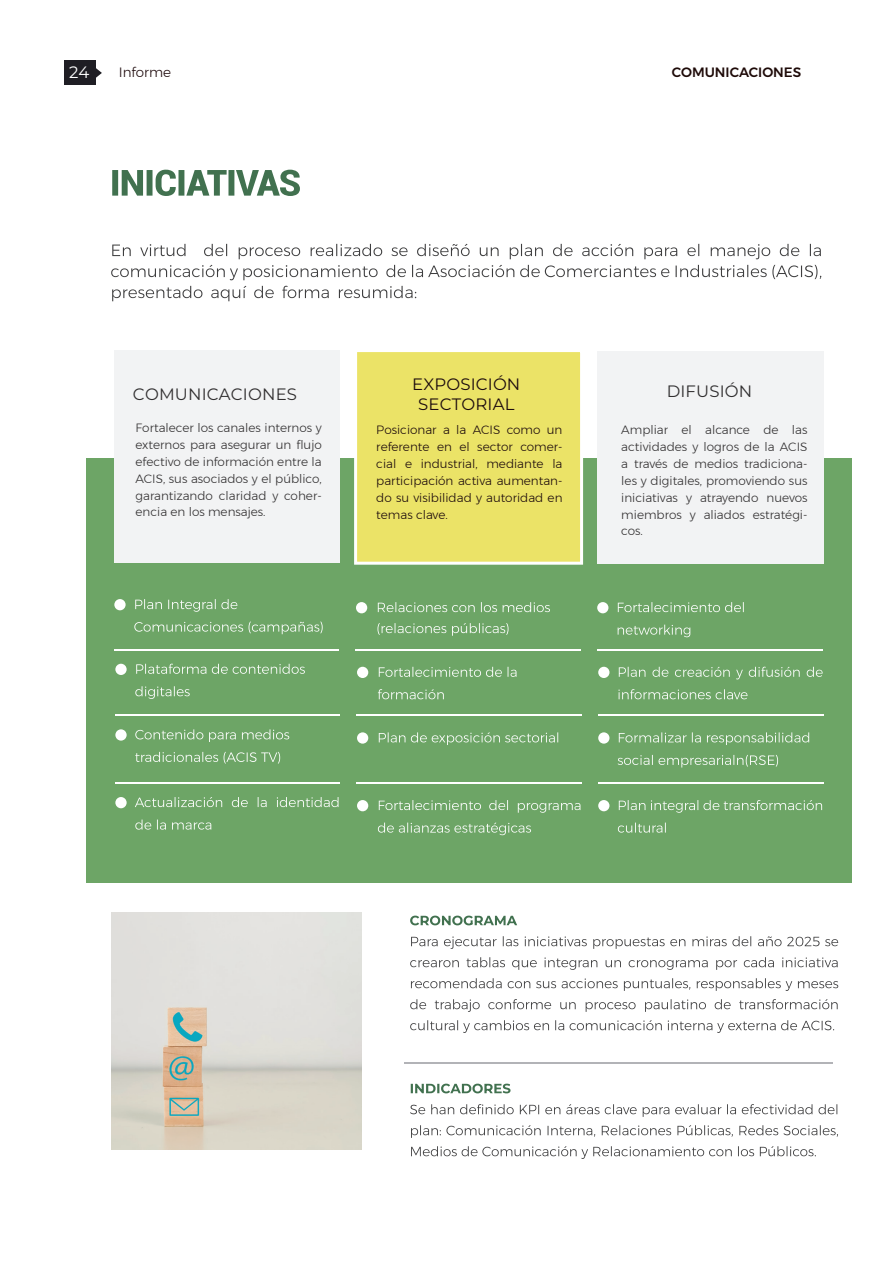
<style>
.page{position:relative;width:893px;height:1263px;background:#fff}
.page>*{position:absolute;margin:0;border:0;box-sizing:border-box;transform-origin:0 0}
.t1{font:100 16.5px "Montserrat";letter-spacing:.01em;color:#312f30}
.t2{font:100 16.5px/19.8px "Montserrat";letter-spacing:.01em;color:#1d0c0e;text-align:center}
.t3{font:100 16.5px "Montserrat";color:#fff}
.t4{font:500 13.5px "Gontserrat";color:#1e0a08}
.t5{font:300 13.5px "Gontserrat";color:#1f0b0d}
.t6{font:300 12px/17px "Gontserrat";color:#312f30;text-align:justify}
.t7{font:300 12px/17px "Gontserrat";color:#1c0a0c;text-align:justify}
</style>
<div class="page">
<svg style="left:112px;top:170px;width:188px;height:26px"></svg>
<svg style="left:112px;top:286px;width:304px;height:15px"></svg>
<svg style="left:111px;top:265px;width:710px;height:15px"></svg>
<svg style="left:112px;top:244px;width:709px;height:15px"></svg>
<div style="left:86px;top:458px;width:766px;height:424px;background:#6da566"></div>
<div style="left:597px;top:351px;width:226px;height:212px;background:#f2f3f4"></div>
<div style="left:114px;top:351px;width:226px;height:212px;background:#f2f3f4"></div>
<div style="left:354px;top:349px;width:229px;height:216px;background:#ebe367;border:3px solid #fff"></div>
<div style="left:114px;top:599px;width:12px;height:11px;background:#fff;border-radius:50%"></div>
<div style="left:356px;top:602px;width:11px;height:11px;background:#fff;border-radius:50%"></div>
<div style="left:597px;top:602px;width:11px;height:11px;background:#fff;border-radius:50%"></div>
<div style="left:115px;top:664px;width:12px;height:11px;background:#fff;border-radius:50%"></div>
<div style="left:357px;top:667px;width:11px;height:11px;background:#fff;border-radius:50%"></div>
<div style="left:598px;top:667px;width:11px;height:11px;background:#fff;border-radius:50%"></div>
<div style="left:115px;top:729px;width:12px;height:12px;background:#fff;border-radius:50%"></div>
<div style="left:115px;top:797px;width:12px;height:11px;background:#fff;border-radius:50%"></div>
<div style="left:357px;top:732px;width:11px;height:12px;background:#fff;border-radius:50%"></div>
<div style="left:357px;top:800px;width:11px;height:11px;background:#fff;border-radius:50%"></div>
<div style="left:598px;top:732px;width:11px;height:12px;background:#fff;border-radius:50%"></div>
<div style="left:598px;top:800px;width:11px;height:11px;background:#fff;border-radius:50%"></div>
<hr style="left:114px;top:650px;width:225px;height:1px;background:#fff">
<hr style="left:356px;top:650px;width:225px;height:1px;background:#fff">
<hr style="left:597px;top:650px;width:225px;height:1px;background:#fff">
<hr style="left:115px;top:714px;width:225px;height:1px;background:#fff">
<hr style="left:115px;top:782px;width:225px;height:1px;background:#fff">
<hr style="left:357px;top:714px;width:225px;height:1px;background:#fff">
<hr style="left:357px;top:782px;width:225px;height:1px;background:#fff">
<hr style="left:598px;top:714px;width:225px;height:1px;background:#fff">
<hr style="left:598px;top:782px;width:225px;height:1px;background:#fff">
<svg style="left:134px;top:622px;width:189px;height:12px"></svg>
<svg style="left:135px;top:599px;width:102px;height:13px"></svg>
<svg style="left:377px;top:623px;width:131px;height:13px"></svg>
<svg style="left:378px;top:602px;width:172px;height:10px"></svg>
<svg style="left:618px;top:625px;width:72px;height:12px"></svg>
<svg style="left:618px;top:602px;width:126px;height:10px"></svg>
<svg style="left:135px;top:686px;width:55px;height:13px"></svg>
<svg style="left:136px;top:664px;width:169px;height:10px"></svg>
<svg style="left:378px;top:689px;width:66px;height:10px"></svg>
<svg style="left:379px;top:667px;width:137px;height:10px"></svg>
<svg style="left:618px;top:689px;width:129px;height:10px"></svg>
<svg style="left:619px;top:667px;width:204px;height:12px"></svg>
<svg style="left:135px;top:752px;width:145px;height:11px"></svg>
<svg style="left:135px;top:729px;width:154px;height:13px"></svg>
<svg style="left:135px;top:819px;width:76px;height:11px"></svg>
<svg style="left:135px;top:797px;width:203px;height:10px"></svg>
<svg style="left:379px;top:732px;width:179px;height:13px"></svg>
<svg style="left:378px;top:822px;width:153px;height:13px"></svg>
<svg style="left:379px;top:800px;width:201px;height:13px"></svg>
<svg style="left:618px;top:755px;width:160px;height:12px"></svg>
<svg style="left:619px;top:732px;width:190px;height:13px"></svg>
<svg style="left:618px;top:822px;width:48px;height:11px"></svg>
<svg style="left:619px;top:800px;width:203px;height:13px"></svg>
<svg style="left:411px;top:1146px;width:405px;height:13px"></svg>
<svg style="left:411px;top:1125px;width:427px;height:13px"></svg>
<svg style="left:410px;top:1104px;width:427px;height:13px"></svg>
<svg style="left:411px;top:1084px;width:99px;height:9px"></svg>
<svg style="left:410px;top:1020px;width:424px;height:13px"></svg>
<svg style="left:410px;top:999px;width:428px;height:13px"></svg>
<svg style="left:411px;top:978px;width:427px;height:13px"></svg>
<svg style="left:410px;top:957px;width:428px;height:13px"></svg>
<svg style="left:411px;top:936px;width:427px;height:13px"></svg>
<svg style="left:410px;top:916px;width:107px;height:9px"></svg>
<hr style="left:404px;top:1062px;width:428px;height:1px;background:#b2b3b7">
<img style="left:111px;top:912px;width:251px;height:237px">
<div style="left:64px;top:61px;width:31px;height:24px;background:#1f1e24"></div>
<svg style="left:95px;top:63px;width:7px;height:19px"></svg>
<h1 class="t3" style="left:69px;top:61px;width:22px">24</h1>
<p class="t5" style="left:119px;top:62px;width:54px">Informe</p>
<p class="t4" style="left:672px;top:61px;width:131px">COMUNICACIONES</p>
<h1 class="t1" style="left:133px;top:383px;width:166px">COMUNICACIONES</h1>
<p class="t6" style="left:136px;top:419px;width:188px">Fortalecer los canales internos y externos para asegurar un flujo efectivo de información entre la ACIS, sus asociados y el público, garantizando claridad y coher&shy;encia en los mensajes.</p>
<h1 class="t2" style="left:412px;top:374px;width:110px">EXPOSICIÓN<br>SECTORIAL</h1>
<p class="t7" style="left:376px;top:421px;width:188px">Posicionar a la ACIS como un referente en el sector comer&shy;cial e industrial, mediante la participación activa aumentan&shy;do su visibilidad y autoridad en temas clave.</p>
<h1 class="t1" style="left:667px;top:380px;width:87px">DIFUSIÓN</h1>
<p class="t6" style="left:621px;top:421px;width:188px">Ampliar el alcance de las actividades y logros de la ACIS a través de medios tradiciona&shy;les y digitales, promoviendo sus iniciativas y atrayendo nuevos miembros y aliados estratégi&shy;cos.</p>
</div>
